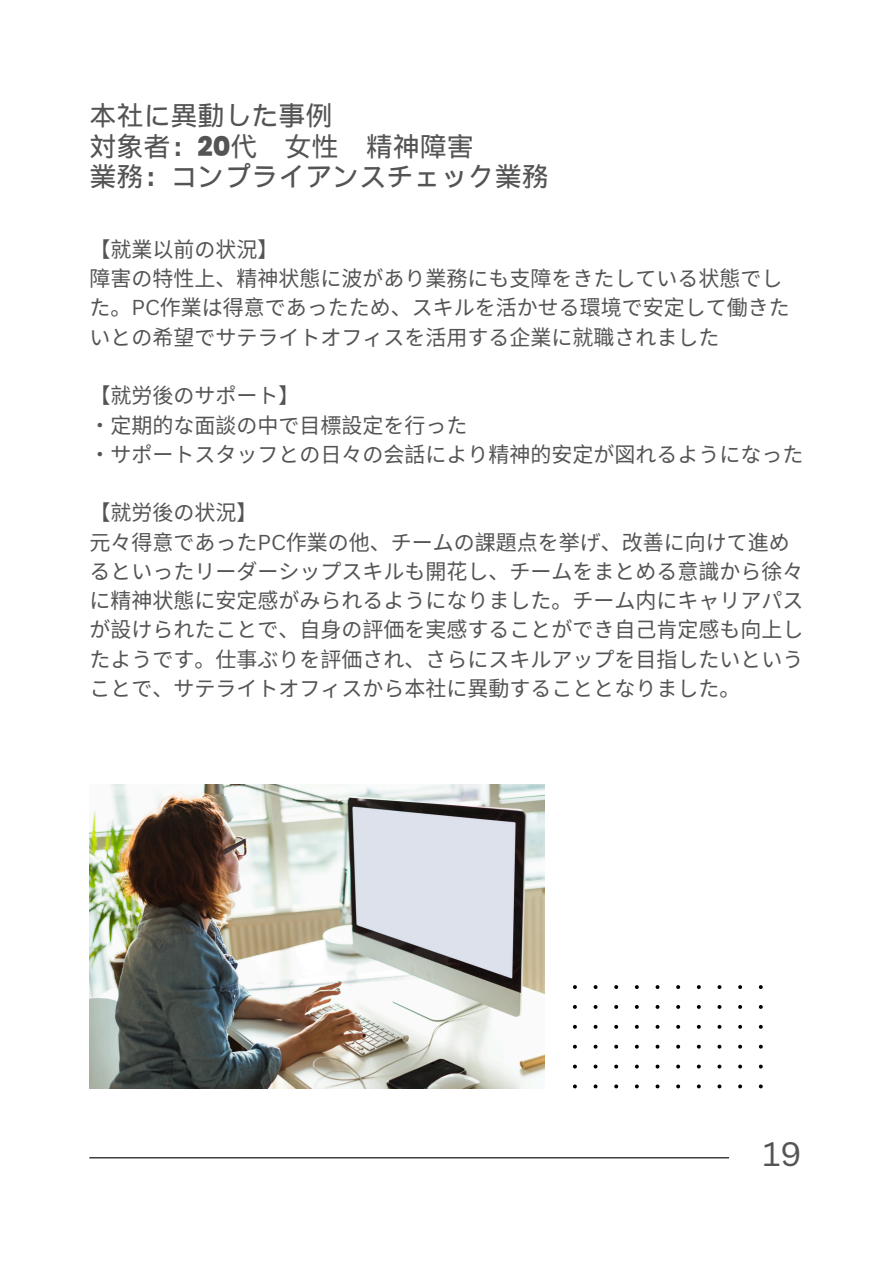
<style>
.page{position:relative;width:894px;height:1264px;background:#fff}
.page>*{position:absolute;margin:0;border:0;box-sizing:border-box;transform-origin:0 0}
.t1{font:33px "Canva Sans";color:#545454}
.t2{font:27px/30.3px "Wen Quan Yi Micro Hei";color:#545454}
.t3{font:21px/29.2px "Noto Sans CJ Ksc";color:#545454}
.s1{font-family:"Poppins";font-weight:800}
.s2{font-family:"Canva Sans"}
</style>
<div class="page">
<hr style="left:89px;top:1157px;width:639px;height:1px;background:#000">
<svg style="left:573px;top:985px;width:189px;height:103px"></svg>
<img style="left:89px;top:784px;width:455px;height:304px">
<h2 class="t2" style="left:89px;top:101px;width:460px">本社に異動した事例<br>対象者：<span class="s1">20</span>代　女性　精神障害　<br>業務：コンプライアンスチェック業務</h2>
<p class="t3" style="left:89px;top:233px;width:701px">【就業以前の状況】<br>障害の特性上、精神状態に波があり業務にも支障をきたしている状態でした。<span class="s2">PC</span>作業は得意であったため、スキルを活かせる環境で安定して働きたいとの希望でサテライトオフィスを活用する企業に就職されました</p>
<p class="t3" style="left:89px;top:380px;width:211px">【就労後のサポート】</p>
<p class="t3" style="left:89px;top:409px;width:379px">・定期的な面談の中で目標設定を行った</p>
<h2 class="t3" style="left:89px;top:438px;width:715px">・サポートスタッフとの日々の会話により精神的安定が図れるようになった</h2>
<p class="t3" style="left:89px;top:497px;width:715px">【就労後の状況】<br>元々得意であった<span class="s2">PC</span>作業の他、チームの課題点を挙げ、改善に向けて進めるといったリーダーシップスキルも開花し、チームをまとめる意識から徐々に精神状態に安定感がみられるようになりました。チーム内にキャリアパスが設けられたことで、自身の評価を実感することができ自己肯定感も向上したようです。仕事ぶりを評価され、さらにスキルアップを目指したいということで、サテライトオフィスから本社に異動することとなりました。</p>
<p class="t1" style="left:762px;top:1130px;width:40px">19</p>
</div>
